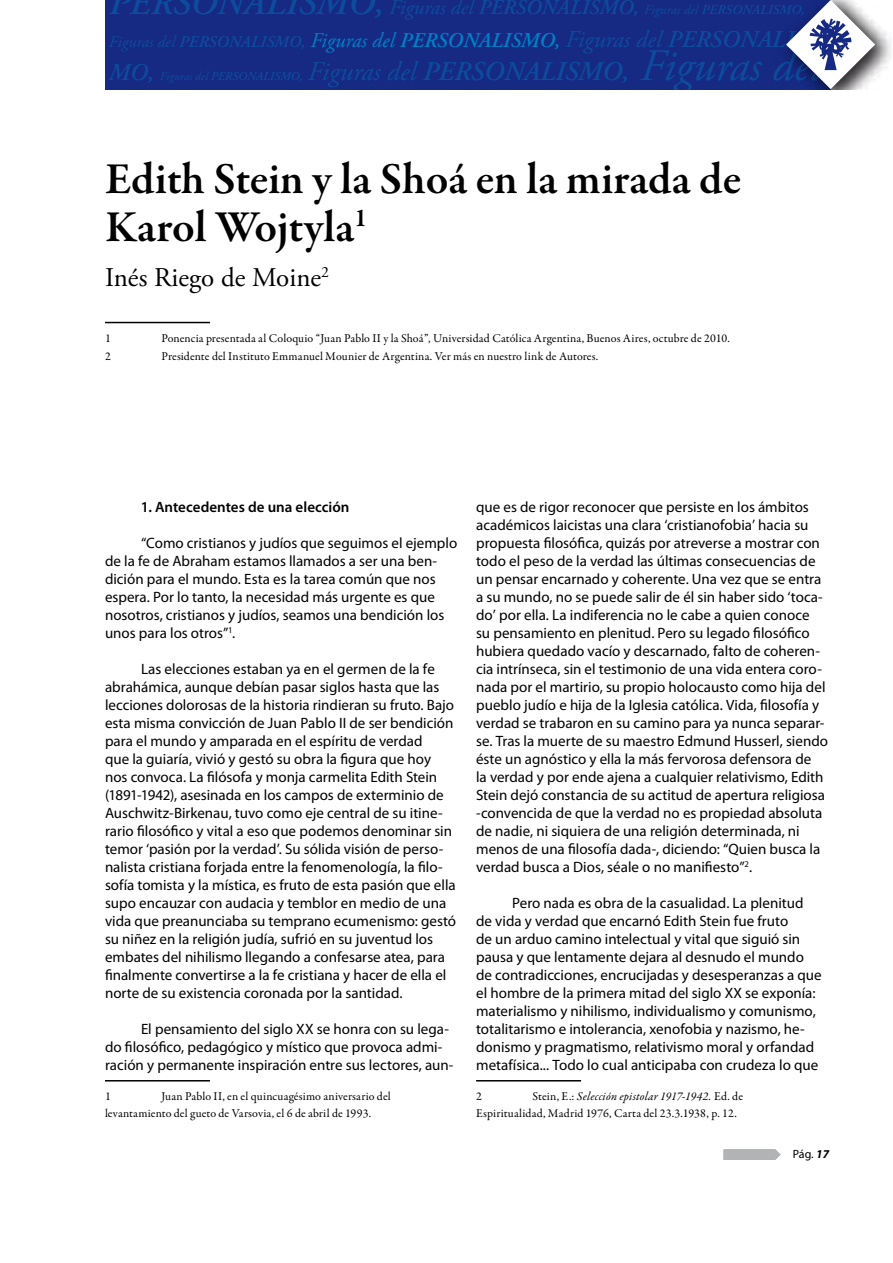
<style>
.page{position:relative;width:893px;height:1263px;background:#fff}
.page>*{position:absolute;margin:0;border:0;box-sizing:border-box;transform-origin:0 0}
.t1{font:600 45px/48px "Garamond Premr Pro";color:#000}
.t2{font:italic 600 36px "Adobe Garamond Pro";color:rgb(0 129 198/.4)}
.t3{font:italic 600 27px "Adobe Garamond Pro";color:rgb(0 129 198/.4)}
.t4{font:27px "Adobe Garamond Pro";color:#000}
.t5{font:italic 600 16.5px "Adobe Garamond Pro";color:rgb(0 129 198/.4)}
.t6{font:15px/18px "Myriad Pro";color:#000}
.t7{font:600 15px "Myriad Pro";color:#000}
.t8{font:12px/16.5px "Garamond Premr Pro";letter-spacing:.01em;color:#000}
.t9{font:italic 600 12px "Adobe Garamond Pro";color:rgb(0 129 198/.4)}
.t10{font:12px "Myriad Pro";color:#000}
.s1{font-weight:400;font-size:21px}
.s2{font-size:21px}
.s3{font-weight:400;font-size:13.5px}
.s4{font-size:13.5px}
.s5{font-weight:400}
.s6{font-weight:400;font-size:21px;color:#0081c6}
.s7{font-size:21px;color:#0081c6}
.s8{font-weight:400;font-size:24px}
.s9{font-size:24px}
.s10{font-weight:400;font-size:45px}
.s11{font-style:italic}
.s12{font-weight:700;font-style:italic}
</style>
<div class="page">
<img style="left:875px;top:26px;width:16px;height:49px">
<div style="left:106px;top:0;width:724px;height:89px;background:#162983"></div>
<svg style="left:786px;top:0;width:89px;height:89px"></svg>
<svg style="left:723px;top:1149px;width:57px;height:11px"></svg>
<hr style="left:105px;top:322px;width:105px;height:1px;background:#000">
<hr style="left:105px;top:1080px;width:105px;height:1px;background:#000">
<hr style="left:476px;top:1080px;width:105px;height:1px;background:#000">
<h2 class="t2" style="left:109px;top:-18px;width:697px">PERSONALISMO, <span class="s1">Figuras del</span> <span class="s2">PERSONALISMO,</span> <span class="s3">Figuras del</span> <span class="s4">PERSONALISMO,</span></h2>
<p class="t5" style="left:109px;top:33px;width:706px"><span class="s5">Figuras del</span> PERSONALISMO, <span class="s6">Figuras del</span> <span class="s7">PERSONALISMO,</span> <span class="s8">Figuras del</span> <span class="s9">PERSONALIS-</span></p>
<p class="t9" style="left:109px;top:70px;width:195px"><span class="s9">MO,</span> <span class="s5">Figuras del</span> PERSONALISMO,</p>
<h3 class="t3" style="left:308px;top:56px;width:514px"><span class="s5">Figuras del</span> PERSONALISMO, <span class="s10">Figuras del</span></h3>
<h1 class="t1" style="left:105px;top:155px;width:638px">Edith Stein y la Shoá en la mirada de<br>Karol Wojtyla<sup>1</sup></h1>
<h3 class="t4" style="left:105px;top:261px;width:226px">Inés Riego de Moine<sup>2</sup></h3>
<p class="t8" style="left:105px;top:330px;width:7px">1</p>
<p class="t8" style="left:161px;top:330px;width:570px">Ponencia presentada al Coloquio “Juan Pablo II y la Shoá”, Universidad Católica Argentina, Buenos Aires, octubre de 2010.</p>
<p class="t8" style="left:105px;top:348px;width:7px">2</p>
<p class="t8" style="left:161px;top:348px;width:438px">Presidente del Instituto Emmanuel Mounier de Argentina. Ver más en nuestro link de Autores.</p>
<p class="t7" style="left:141px;top:497px;width:210px">1. Antecedentes de una elección</p>
<p class="t6" style="left:105px;top:534px;width:354px;text-indent:36px">“Como cristianos y judíos que seguimos el ejemplo de la fe de Abraham estamos llamados a ser una ben&shy;dición para el mundo. Esta es la tarea común que nos espera. Por lo tanto, la necesidad más urgente es que nosotros, cristianos y judíos, seamos una bendición los unos para los otros”<sup>1</sup>.</p>
<p class="t6" style="left:105px;top:660px;width:353px;text-indent:36px">Las elecciones estaban ya en el germen de la fe abrahámica, aunque debían pasar siglos hasta que las lecciones dolorosas de la historia rindieran su fruto. Bajo esta misma convicción de Juan Pablo II de ser bendición para el mundo y amparada en el espíritu de verdad<br>que la guiaría, vivió y gestó su obra la figura que hoy nos convoca. La filósofa y monja carmelita Edith Stein (1891-1942), asesinada en los campos de exterminio de Auschwitz-Birkenau, tuvo como eje central de su itine&shy;rario filosófico y vital a eso que podemos denominar sin temor ‘pasión por la verdad’. Su sólida visión de perso&shy;nalista cristiana forjada entre la fenomenología, la filo&shy;sofía tomista y la mística, es fruto de esta pasión que ella supo encauzar con audacia y temblor en medio de una vida que preanunciaba su temprano ecumenismo: gestó su niñez en la religión judía, sufrió en su juventud los embates del nihilismo llegando a confesarse atea, para finalmente convertirse a la fe cristiana y hacer de ella el norte de su existencia coronada por la santidad.</p>
<p class="t6" style="left:105px;top:1020px;width:350px;text-indent:36px">El pensamiento del siglo XX se honra con su lega&shy;do filosófico, pedagógico y místico que provoca admi&shy;ración y permanente inspiración entre sus lectores, aun-</p>
<p class="t8" style="left:105px;top:1088px;width:7px">1</p>
<p class="t8" style="left:105px;top:1088px;width:287px;text-indent:56px">Juan Pablo II, en el quincuagésimo aniversario del levantamiento del gueto de Varsovia, el 6 de abril de 1993.</p>
<p class="t6" style="left:476px;top:498px;width:353px">que es de rigor reconocer que persiste en los ámbitos académicos laicistas una clara ‘cristianofobia’ hacia su propuesta filosófica, quizás por atreverse a mostrar con todo el peso de la verdad las últimas consecuencias de un pensar encarnado y coherente. Una vez que se entra a su mundo, no se puede salir de él sin haber sido ‘toca&shy;do’ por ella. La indiferencia no le cabe a quien conoce<br>su pensamiento en plenitud. Pero su legado filosófico hubiera quedado vacío y descarnado, falto de coheren&shy;cia intrínseca, sin el testimonio de una vida entera coro&shy;nada por el martirio, su propio holocausto como hija del pueblo judío e hija de la Iglesia católica. Vida, filosofía y verdad se trabaron en su camino para ya nunca separar&shy;se. Tras la muerte de su maestro Edmund Husserl, siendo éste un agnóstico y ella la más fervorosa defensora de<br>la verdad y por ende ajena a cualquier relativismo, Edith Stein dejó constancia de su actitud de apertura religiosa -convencida de que la verdad no es propiedad absoluta de nadie, ni siquiera de una religión determinada, ni menos de una filosofía dada-, diciendo: “Quien busca la verdad busca a Dios, séale o no manifiesto”<sup>2</sup>.</p>
<p class="t6" style="left:476px;top:894px;width:347px;text-indent:36px">Pero nada es obra de la casualidad. La plenitud de vida y verdad que encarnó Edith Stein fue fruto<br>de un arduo camino intelectual y vital que siguió sin pausa y que lentamente dejara al desnudo el mundo de contradicciones, encrucijadas y desesperanzas a que el hombre de la primera mitad del siglo XX se exponía: materialismo y nihilismo, individualismo y comunismo, totalitarismo e intolerancia, xenofobia y nazismo, he&shy;donismo y pragmatismo, relativismo moral y orfandad metafísica... Todo lo cual anticipaba con crudeza lo que</p>
<p class="t8" style="left:476px;top:1088px;width:7px">2</p>
<p class="t8" style="left:476px;top:1088px;width:268px;text-indent:56px">Stein, E.: <span class="s11">Selección epistolar 1917-1942.</span> Ed. de<br>Espiritualidad, Madrid 1976, Carta del 23.3.1938, p. 12.</p>
<p class="t10" style="left:793px;top:1146px;width:38px">Pág. <span class="s12">17</span></p>
</div>
